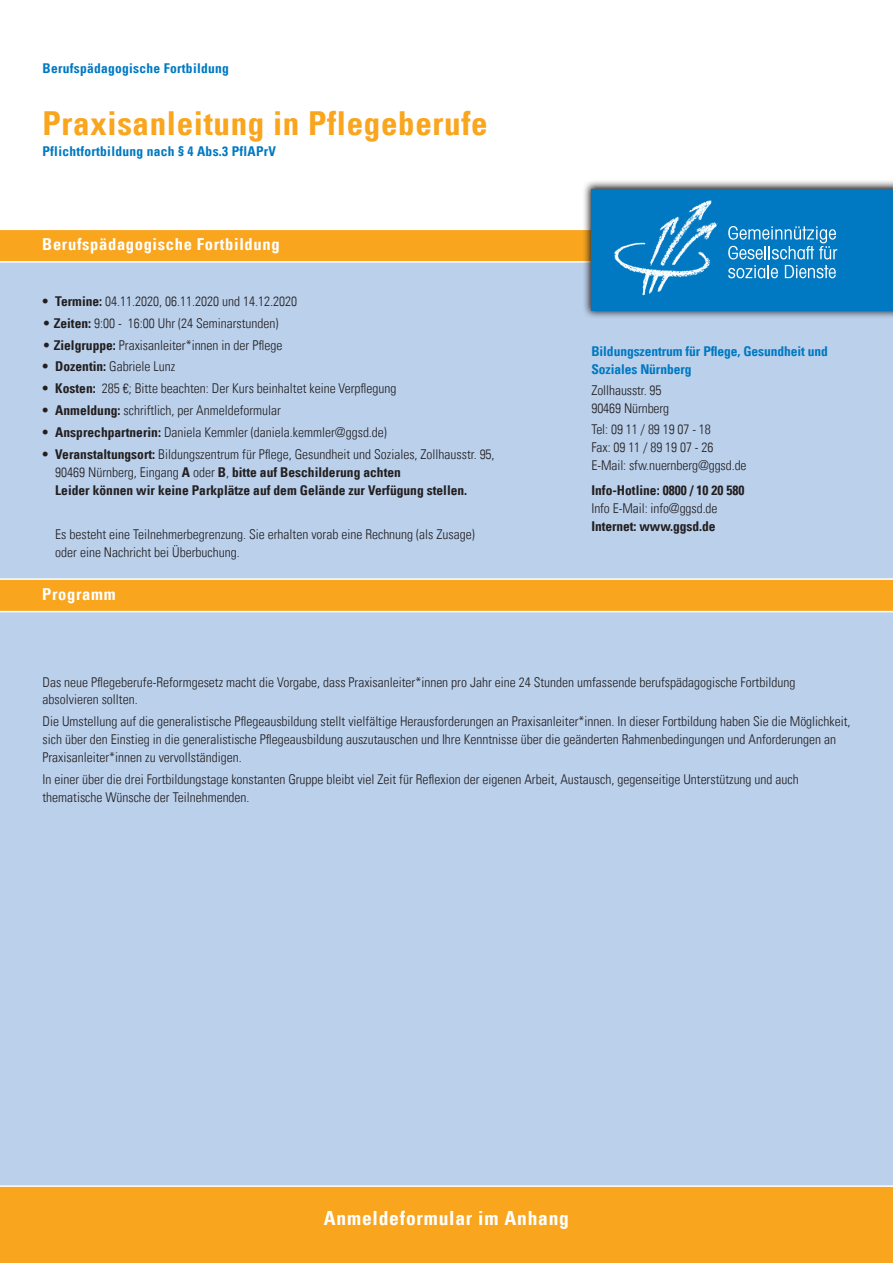
<style>
.page{position:relative;width:893px;height:1263px;background:#fff}
.page>*{position:absolute;margin:0;border:0;box-sizing:border-box;transform-origin:0 0}
.t1{font:33px "Univers Com 67 Bold Cond";letter-spacing:.02em;color:#f9a51d}
.ZW{font:19.5px "Univers Com 67 Bold Cond";letter-spacing:.04em;color:#fff}
.ZW-2{font:16.5px "Univers Com 67 Bold Cond";letter-spacing:.04em;color:#fff}
.t2{font:13.5px/18px "Univers Com 47 Light Cond";color:#231f20}
.t3{font:13.5px/18px "Univers Com 67 Bold Cond";color:#231f20}
.t4{font:13.5px "Univers Com 67 Bold Cond";letter-spacing:.02em;color:#0079c2}
.t5{font:13.5px/18px "Univers Com 67 Bold Cond";letter-spacing:-.005em;color:#0079c2}
.s1{font-family:"Univers Com 67 Bold Cond"}
.s2{font-family:"Univers Com 47 Light Cond"}
</style>
<div class="page">
<div style="left:0;top:241px;width:893px;height:1022px;background:#bad0eb"></div>
<div style="left:0;top:1185px;width:893px;height:78px;background:#f9a51d"></div>
<svg style="left:584px;top:181px;width:309px;height:136px;background:#99a5b2"></svg>
<div style="left:591px;top:189px;width:302px;height:121px;background:#0079c2"></div>
<svg style="left:0;top:226px;width:838px;height:52px"></svg>
<img style="left:612px;top:200px;width:108px;height:96px">
<svg style="left:0;top:578px;width:893px;height:34px;background:#f8ac30"></svg>
<p class="t4" style="left:43px;top:60px;width:188px">Berufspädagogische Fortbildung</p>
<p class="t1" style="left:43px;top:103px;width:447px">Praxisanleitung in Pflegeberufe</p>
<p class="t4" style="left:43px;top:143px;width:235px">Pflichtfortbildung nach § 4 Abs.3 PflAPrV</p>
<p class="ZW-2" style="left:42px;top:234px;width:239px">Berufspädagogische Fortbildung</p>
<p class="t2" style="left:43px;top:292px;width:256px"><span class="s1">• Termine:</span> 04.11.2020, 06.11.2020 und 14.12.2020</p>
<p class="t2" style="left:43px;top:314px;width:238px">• <span class="s1">Zeiten:</span> 9:00 - 16:00 Uhr (24 Seminarstunden)</p>
<p class="t2" style="left:43px;top:336px;width:241px">• <span class="s1">Zielgruppe:</span> Praxisanleiter*innen in der Pflege</p>
<p class="t2" style="left:43px;top:358px;width:134px"><span class="s1">• Dozentin:</span> Gabriele Lunz</p>
<p class="t2" style="left:43px;top:380px;width:356px"><span class="s1">• Kosten:</span> 285 €; Bitte beachten: Der Kurs beinhaltet keine Verpflegung</p>
<p class="t2" style="left:43px;top:401px;width:240px"><span class="s1">• Anmeldung:</span> schriftlich, per Anmeldeformular</p>
<p class="t2" style="left:43px;top:423px;width:346px"><span class="s1">• Ansprechpartnerin:</span> Daniela Kemmler (daniela.kemmler@ggsd.de)</p>
<p class="t3" style="left:55px;top:445px;width:441px;text-indent:-13px">• Veranstaltungsort: <span class="s2">Bildungszentrum für Pflege, Gesundheit und Soziales, Zollhausstr. 95,<br>90469 Nürnberg, Eingang</span> A <span class="s2">oder</span> B<span class="s2">,</span> bitte auf Beschilderung achten<br>Leider können wir keine Parkplätze auf dem Gelände zur Verfügung stellen.</p>
<p class="t2" style="left:55px;top:525px;width:421px">Es besteht eine Teilnehmerbegrenzung. Sie erhalten vorab eine Rechnung (als Zusage) oder eine Nachricht bei Überbuchung.</p>
<p class="ZW-2" style="left:42px;top:584px;width:75px">Programm</p>
<p class="t5" style="left:591px;top:342px;width:238px">Bildungszentrum für Pflege, Gesundheit und<br>Soziales Nürnberg</p>
<p class="t2" style="left:591px;top:381px;width:79px">Zollhausstr. 95<br>90469 Nürnberg</p>
<p class="t2" style="left:591px;top:420px;width:157px">Tel: 09 11 / 89 19 07 - 18<br>Fax: 09 11 / 89 19 07 - 26<br>E-Mail: sfw.nuernberg@ggsd.de</p>
<p class="t3" style="left:591px;top:481px;width:154px">Info-Hotline: 0800 / 10 20 580<br><span class="s2">Info E-Mail: info@ggsd.de<br></span>Internet: www.ggsd.de</p>
<p class="t2" style="left:43px;top:673px;width:754px;line-height:17.2px">Das neue Pflegeberufe-Reformgesetz macht die Vorgabe, dass Praxisanleiter*innen pro Jahr eine 24 Stunden umfassende berufspädagogische Fortbildung absolvieren sollten.</p>
<p class="t2" style="left:43px;top:712px;width:809px">Die Umstellung auf die generalistische Pflegeausbildung stellt vielfältige Herausforderungen an Praxisanleiter*innen. In dieser Fortbildung haben Sie die Möglichkeit, sich über den Einstieg in die generalistische Pflegeausbildung auszutauschen und Ihre Kenntnisse über die geänderten Rahmenbedingungen und Anforderungen an<br>Praxisanleiter*innen zu vervollständigen.</p>
<p class="t2" style="left:43px;top:770px;width:758px">In einer über die drei Fortbildungstage konstanten Gruppe bleibt viel Zeit für Reflexion der eigenen Arbeit, Austausch, gegenseitige Unterstützung und auch thematische Wünsche der Teilnehmenden.</p>
<p class="ZW" style="left:324px;top:1206px;width:247px">Anmeldeformular im Anhang</p>
</div>
